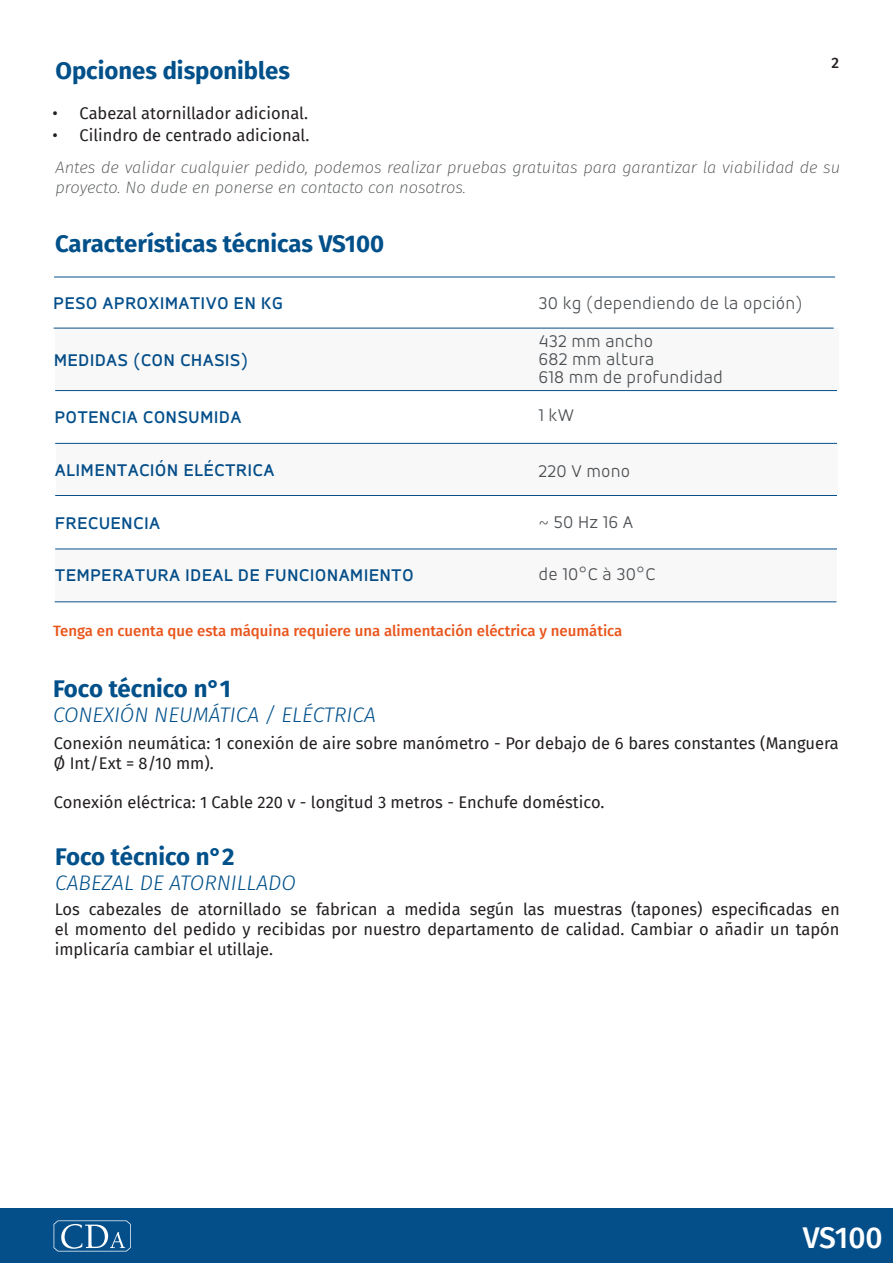
<style>
.page{position:relative;width:893px;height:1263px;background:#fff}
.page>*{position:absolute;margin:0;border:0;box-sizing:border-box;transform-origin:0 0}
.t1{font:500 30px "Fira Sans";letter-spacing:-.01em;color:#fff}
.t2{font:700 24px "Fira Sans";color:#01508a}
.t3{font:italic 300 21px "Fira Sans";color:#01508a}
.Points_forts_points{font:500 18px "Accord Alt";letter-spacing:.05em;color:#044f8b}
.Tableau_colonne_droi{font:300 18px "Accord Alt";letter-spacing:.05em;color:#4e5255}
.t4{font:16.5px/19.8px "Fira Sans";color:#231f20}
.zone_de_texte{font:italic 200 16.5px/19.8px "Fira Sans";color:#4f5252}
.zone_de_texte-2{font:500 15px "Fira Sans";color:#e9551c}
.t5{font:500 15px "Fira Sans";color:#231f20}
</style>
<div class="page">
<div style="left:0;top:1208px;width:893px;height:54px;background:#044f8a"></div>
<svg style="left:54px;top:1220px;width:77px;height:31px"></svg>
<hr style="left:54px;top:328px;width:780px;height:1px;background:#044f8b">
<hr style="left:55px;top:390px;width:782px;height:1px;background:#044f8b">
<hr style="left:55px;top:495px;width:782px;height:1px;background:#044f8b">
<hr style="left:55px;top:443px;width:782px;height:1px;background:#044f8b">
<div style="left:56px;top:443px;width:782px;height:52px;background:#f8f8f8"></div>
<div style="left:55px;top:328px;width:784px;height:62px;background:#f8f8f8"></div>
<hr style="left:55px;top:601px;width:781px;height:1px;background:#044f8b">
<hr style="left:54px;top:277px;width:781px;height:1px;background:#044f8b">
<div style="left:55px;top:549px;width:782px;height:52px;background:#f8f8f8"></div>
<p class="t2" style="left:55px;top:50px;width:236px">Opciones disponibles</p>
<p class="t4" style="left:53px;top:103px;width:257px">• Cabezal atornillador adicional.</p>
<p class="t4" style="left:53px;top:125px;width:258px">• Cilindro de centrado adicional.</p>
<p class="t5" style="left:831px;top:51px;width:9px">2</p>
<p class="zone_de_texte" style="left:55px;top:157px;width:786px">Antes de validar cualquier pedido, podemos realizar pruebas gratuitas para garantizar la viabilidad de su proyecto. No dude en ponerse en contacto con nosotros.</p>
<p class="t2" style="left:55px;top:224px;width:331px">Características técnicas VS100</p>
<p class="Points_forts_points" style="left:54px;top:292px;width:231px">PESO APROXIMATIVO EN KG</p>
<p class="Points_forts_points" style="left:54px;top:350px;width:195px">MEDIDAS (CON CHASIS)</p>
<p class="Points_forts_points" style="left:55px;top:407px;width:188px">POTENCIA CONSUMIDA</p>
<p class="Points_forts_points" style="left:55px;top:459px;width:221px">ALIMENTACIÓN ELÉCTRICA</p>
<p class="Points_forts_points" style="left:55px;top:512px;width:106px">FRECUENCIA</p>
<p class="Points_forts_points" style="left:55px;top:565px;width:360px">TEMPERATURA IDEAL DE FUNCIONAMIENTO</p>
<p class="Tableau_colonne_droi" style="left:539px;top:292px;width:265px">30 kg (dependiendo de la opción)</p>
<p class="Tableau_colonne_droi" style="left:539px;top:330px;width:115px">432 mm ancho</p>
<p class="Tableau_colonne_droi" style="left:539px;top:348px;width:117px">682 mm altura</p>
<p class="Tableau_colonne_droi" style="left:539px;top:366px;width:185px">618 mm de profundidad</p>
<p class="Tableau_colonne_droi" style="left:539px;top:405px;width:36px">1 kW</p>
<p class="Tableau_colonne_droi" style="left:539px;top:460px;width:93px">220 V mono</p>
<p class="Tableau_colonne_droi" style="left:539px;top:512px;width:96px">~ 50 Hz 16 A</p>
<p class="Tableau_colonne_droi" style="left:539px;top:564px;width:118px">de 10°C à 30°C</p>
<p class="zone_de_texte-2" style="left:53px;top:619px;width:571px">Tenga en cuenta que esta máquina requiere una alimentación eléctrica y neumática</p>
<p class="t2" style="left:53px;top:668px;width:180px">Foco técnico n°1</p>
<p class="t3" style="left:53px;top:700px;width:324px">CONEXIÓN NEUMÁTICA / ELÉCTRICA</p>
<p class="t4" style="left:54px;top:733px;width:786px">Conexión neumática: 1 conexión de aire sobre manómetro - Por debajo de 6 bares constantes (Manguera<br>Ø Int/Ext = 8/10 mm).</p>
<p class="t4" style="left:54px;top:792px;width:552px">Conexión eléctrica: 1 Cable 220 v - longitud 3 metros - Enchufe doméstico.</p>
<p class="t2" style="left:55px;top:836px;width:181px">Foco técnico n°2</p>
<p class="t3" style="left:55px;top:868px;width:242px">CABEZAL DE ATORNILLADO</p>
<p class="t4" style="left:55px;top:899px;width:786px;text-align:justify">Los cabezales de atornillado se fabrican a medida según las muestras (tapones) especificadas en el momento del pedido y recibidas por nuestro departamento de calidad. Cambiar o añadir un tapón implicaría cambiar el utillaje.</p>
<h1 class="t1" style="left:803px;top:1213px;width:82px">VS100</h1>
</div>
